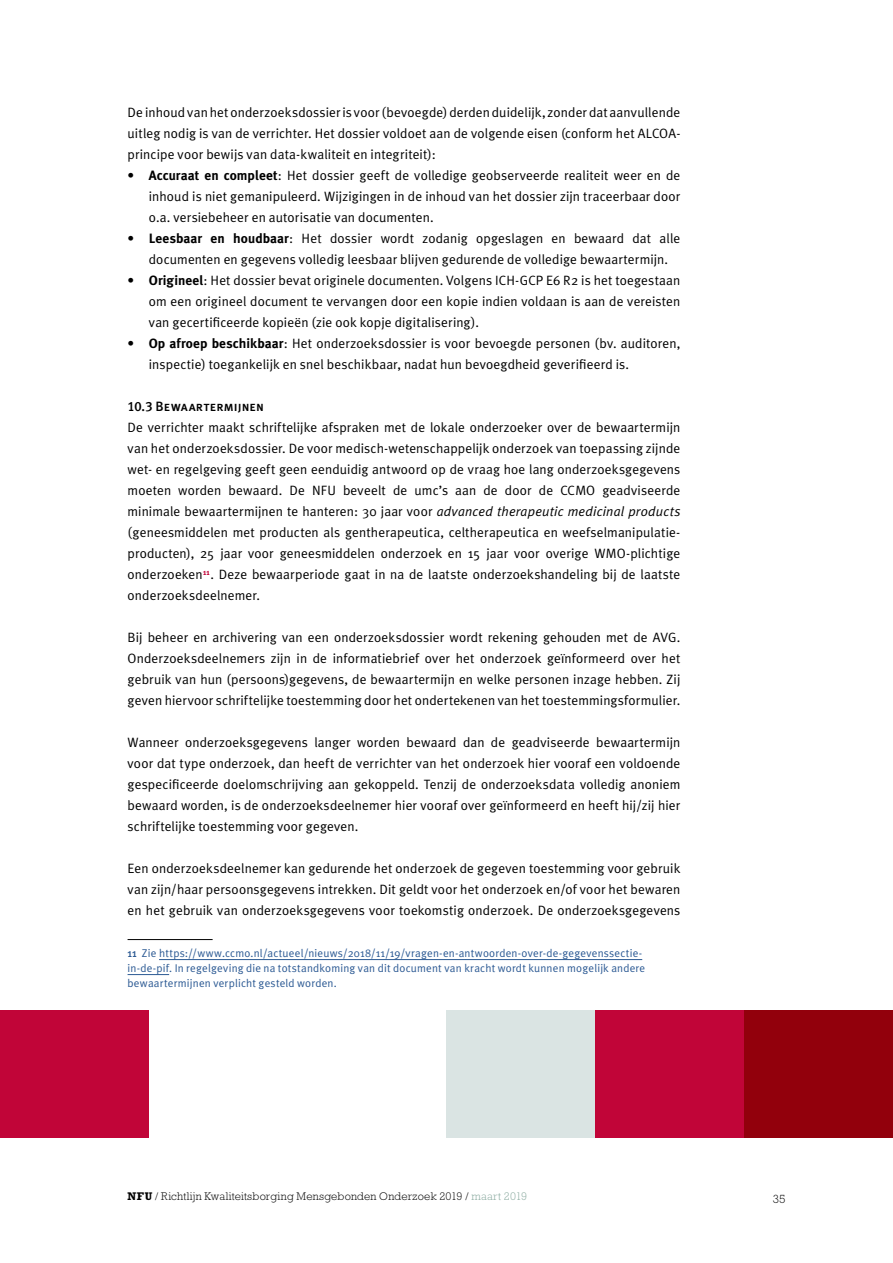
<style>
.page{position:relative;width:893px;height:1263px;background:#fff}
.page>*{position:absolute;margin:0;border:0;box-sizing:border-box;transform-origin:0 0}
.t1{font:13.5px/21px "Meta Plus Normal";letter-spacing:.01em;color:#000;text-align:justify}
.t2{font:13.5px "Meta Plus Medium Caps";letter-spacing:.005em;color:#000}
.t3{font:300 12px "Rockwell Std";color:#000}
.t4{font:11.25px/15px "Meta Plus Normal";letter-spacing:.015em;color:#2b5993}
.t5{font:300 11.25px "Rockwell Std";letter-spacing:.015em;color:#000}
.s1{font-family:"Meta Plus";font-weight:700}
.s2{font-style:italic}
.s3{font-family:"Meta Plus";font-weight:500}
.s4{font-weight:700}
.s5{color:#88a99e}
</style>
<div class="page">
<div style="left:0;top:1010px;width:149px;height:127px;background:#c10538"></div>
<div style="left:446px;top:1010px;width:149px;height:127px;background:#dae4e3"></div>
<div style="left:595px;top:1010px;width:298px;height:127px;background:#c10538"></div>
<div style="left:744px;top:1010px;width:149px;height:127px;background:#92000c"></div>
<hr style="left:128px;top:939px;width:85px;height:1px;background:#000">
<hr style="left:159px;top:959px;width:483px;height:1px;background:#2b5993">
<hr style="left:128px;top:974px;width:41px;height:1px;background:#2b5993">
<p class="t1" style="left:128px;top:102px;width:554px">De inhoud van het onderzoeksdossier is voor (bevoegde) derden duidelijk, zonder dat aanvullende uitleg nodig is van de verrichter. Het dossier voldoet aan de volgende eisen (conform het ALCOA&shy;principe voor bewijs van data-kwaliteit en integriteit):</p>
<p class="t1" style="left:149px;top:165px;width:533px;text-indent:-21px"><span class="s1">• Accuraat en compleet</span>: Het dossier geeft de volledige geobserveerde realiteit weer en de inhoud is niet gemanipuleerd. Wijzigingen in de inhoud van het dossier zijn traceerbaar door o.a. versiebeheer en autorisatie van documenten.</p>
<p class="t1" style="left:149px;top:228px;width:533px;text-indent:-21px"><span class="s1">• Leesbaar en houdbaar</span>: Het dossier wordt zodanig opgeslagen en bewaard dat alle documenten en gegevens volledig leesbaar blijven gedurende de volledige bewaartermijn.</p>
<p class="t1" style="left:149px;top:270px;width:533px;text-indent:-21px"><span class="s1">• Origineel</span>: Het dossier bevat originele documenten. Volgens ICH-GCP E6 R2 is het toegestaan om een origineel document te vervangen door een kopie indien voldaan is aan de vereisten van gecertificeerde kopieën (zie ook kopje digitalisering).</p>
<p class="t1" style="left:149px;top:333px;width:533px;text-indent:-21px"><span class="s1">• Op afroep beschikbaar</span>: Het onderzoeksdossier is voor bevoegde personen (bv. auditoren, inspectie) toegankelijk en snel beschikbaar, nadat hun bevoegdheid geverifieerd is.</p>
<p class="t2" style="left:128px;top:399px;width:138px">10.3 Bewaartermijnen</p>
<p class="t1" style="left:128px;top:417px;width:554px">De verrichter maakt schriftelijke afspraken met de lokale onderzoeker over de bewaartermijn van het onderzoeksdossier. De voor medisch-wetenschappelijk onderzoek van toepassing zijnde wet- en regelgeving geeft geen eenduidig antwoord op de vraag hoe lang onderzoeksgegevens moeten worden bewaard. De NFU beveelt de umc’s aan de door de CCMO geadviseerde minimale bewaartermijnen te hanteren: 30 jaar voor <span class="s2">advanced therapeutic medicinal products </span>(geneesmiddelen met producten als gentherapeutica, celtherapeutica en weefselmanipulatie&shy;producten), 25 jaar voor geneesmiddelen onderzoek en 15 jaar voor overige WMO-plichtige onderzoeken<sup>11</sup>. Deze bewaarperiode gaat in na de laatste onderzoekshandeling bij de laatste onderzoeksdeelnemer.</p>
<p class="t1" style="left:128px;top:627px;width:554px">Bij beheer en archivering van een onderzoeksdossier wordt rekening gehouden met de AVG.<br>Onderzoeksdeelnemers zijn in de informatiebrief over het onderzoek geïnformeerd over het gebruik van hun (persoons)gegevens, de bewaartermijn en welke personen inzage hebben. Zij geven hiervoor schriftelijke toestemming door het ondertekenen van het toestemmingsformulier.</p>
<p class="t1" style="left:128px;top:732px;width:554px">Wanneer onderzoeksgegevens langer worden bewaard dan de geadviseerde bewaartermijn voor dat type onderzoek, dan heeft de verrichter van het onderzoek hier vooraf een voldoende gespecificeerde doelomschrijving aan gekoppeld. Tenzij de onderzoeksdata volledig anoniem bewaard worden, is de onderzoeksdeelnemer hier vooraf over geïnformeerd en heeft hij/zij hier schriftelijke toestemming voor gegeven.</p>
<p class="t1" style="left:128px;top:858px;width:554px">Een onderzoeksdeelnemer kan gedurende het onderzoek de gegeven toestemming voor gebruik van zijn/haar persoonsgegevens intrekken. Dit geldt voor het onderzoek en/of voor het bewaren en het gebruik van onderzoeksgegevens voor toekomstig onderzoek. De onderzoeksgegevens</p>
<p class="t4" style="left:128px;top:945px;width:519px"><span class="s3">11</span> Zie https://www.ccmo.nl/actueel/nieuws/2018/11/19/vragen-en-antwoorden-over-de-gegevenssectie&shy;in-de-pif. In regelgeving die na totstandkoming van dit document van kracht wordt kunnen mogelijk andere bewaartermijnen verplicht gesteld worden.</p>
<p class="t5" style="left:128px;top:1190px;width:401px"><span class="s4">NFU</span> / Richtlijn Kwaliteitsborging Mensgebonden Onderzoek 2019 / <span class="s5">maart 2019</span></p>
<p class="t3" style="left:773px;top:1192px;width:14px">35</p>
</div>
